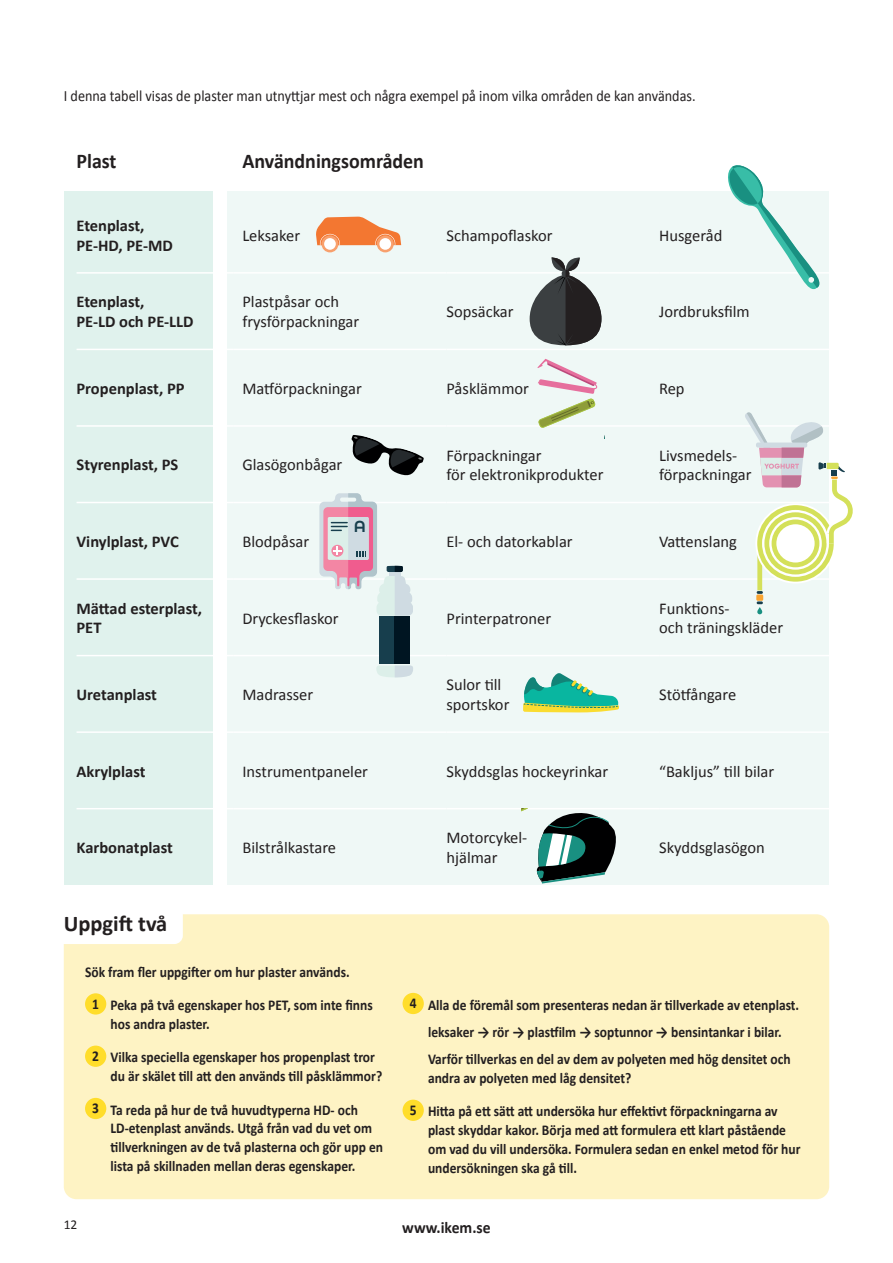
<style>
.page{position:relative;width:893px;height:1263px;background:#fff}
.page>*{position:absolute;margin:0;border:0;box-sizing:border-box;transform-origin:0 0}
.t1{font:700 22.5px "Calibri";color:#231f20}
.t2{font:700 21px "Calibri";color:#231f20;scale:.95 1}
.t3{font:600 16.95px "All Round Gothic";color:#173e4d}
.t4{font:16.5px/19.8px "Calibri";color:#231f20}
.t5{font:700 16.5px/19.8px "Calibri";color:#231f20}
.t6{font:700 16.5px "Calibri";color:#231f20;scale:.95 1}
.t7{font:15.75px "Calibri";color:#231f20;scale:.9 1}
.t8{font:700 15px/18.8px "Calibri";color:#231f20;scale:.9 1}
.t9{font:13.5px "Calibri";color:#231f20}
</style>
<div class="page">
<div style="left:64px;top:191px;width:149px;height:693px;background:#e0f2ed"></div>
<div style="left:227px;top:191px;width:602px;height:693px;background:#eff8f6"></div>
<hr style="left:77px;top:272px;width:157px;height:2px;background:#fff">
<hr style="left:234px;top:272px;width:212px;height:2px;background:#fff">
<hr style="left:446px;top:272px;width:213px;height:2px;background:#fff">
<hr style="left:659px;top:272px;width:213px;height:2px;background:#fff">
<hr style="left:77px;top:349px;width:157px;height:1px;background:#fff">
<hr style="left:234px;top:349px;width:212px;height:1px;background:#fff">
<hr style="left:446px;top:349px;width:213px;height:1px;background:#fff">
<hr style="left:659px;top:349px;width:213px;height:1px;background:#fff">
<hr style="left:77px;top:425px;width:157px;height:2px;background:#fff">
<hr style="left:234px;top:425px;width:212px;height:2px;background:#fff">
<hr style="left:446px;top:425px;width:213px;height:2px;background:#fff">
<hr style="left:659px;top:425px;width:213px;height:2px;background:#fff">
<hr style="left:77px;top:502px;width:157px;height:1px;background:#fff">
<hr style="left:234px;top:502px;width:212px;height:1px;background:#fff">
<hr style="left:446px;top:502px;width:213px;height:1px;background:#fff">
<hr style="left:659px;top:502px;width:213px;height:1px;background:#fff">
<hr style="left:77px;top:578px;width:157px;height:2px;background:#fff">
<hr style="left:234px;top:578px;width:212px;height:2px;background:#fff">
<hr style="left:446px;top:578px;width:213px;height:2px;background:#fff">
<hr style="left:659px;top:578px;width:213px;height:2px;background:#fff">
<hr style="left:77px;top:655px;width:157px;height:1px;background:#fff">
<hr style="left:234px;top:655px;width:212px;height:1px;background:#fff">
<hr style="left:446px;top:655px;width:213px;height:1px;background:#fff">
<hr style="left:659px;top:655px;width:213px;height:1px;background:#fff">
<hr style="left:77px;top:731px;width:157px;height:2px;background:#fff">
<hr style="left:234px;top:731px;width:212px;height:2px;background:#fff">
<hr style="left:446px;top:731px;width:213px;height:2px;background:#fff">
<hr style="left:659px;top:731px;width:213px;height:2px;background:#fff">
<hr style="left:77px;top:808px;width:157px;height:1px;background:#fff">
<hr style="left:234px;top:808px;width:212px;height:1px;background:#fff">
<hr style="left:446px;top:808px;width:213px;height:1px;background:#fff">
<hr style="left:659px;top:808px;width:213px;height:1px;background:#fff">
<div style="left:64px;top:914px;width:765px;height:285px;background:#fef3c4;border-radius:13px"></div>
<div style="left:85px;top:993px;width:21px;height:21px;background:#ffdd2b;border-radius:50%"></div>
<div style="left:85px;top:1045px;width:21px;height:22px;background:#ffdd2b;border-radius:50%"></div>
<div style="left:85px;top:1098px;width:21px;height:21px;background:#ffdd2b;border-radius:50%"></div>
<div style="left:64px;top:914px;width:119px;height:30px;background:#fff"></div>
<hr style="left:892px;top:242px;width:1px;height:77px;background:#ffe67b">
<div style="left:403px;top:993px;width:21px;height:21px;background:#ffdd2b;border-radius:50%"></div>
<div style="left:403px;top:1100px;width:21px;height:21px;background:#ffdd2b;border-radius:50%"></div>
<div style="left:380px;top:617px;width:30px;height:47px;background:#173e4d"></div>
<div style="left:395px;top:617px;width:15px;height:47px;background:#001522"></div>
<svg style="left:376px;top:665px;width:37px;height:13px"></svg>
<div style="left:757px;top:543px;width:5px;height:47px;background:#d4e05a"></div>
<div style="left:755px;top:503px;width:81px;height:80px;background:#fff;border-radius:50%"></div>
<svg style="left:757px;top:505px;width:77px;height:77px"></svg>
<svg style="left:762px;top:510px;width:67px;height:67px"></svg>
<div style="left:764px;top:512px;width:63px;height:62px;background:#d4e05a;border-radius:50%"></div>
<svg style="left:769px;top:517px;width:53px;height:53px"></svg>
<div style="left:772px;top:519px;width:47px;height:48px;background:#d4e05a;border-radius:50%"></div>
<div style="left:776px;top:524px;width:39px;height:38px;background:#fff;border-radius:50%"></div>
<svg style="left:757px;top:591px;width:6px;height:3px"></svg>
<div style="left:756px;top:594px;width:7px;height:7px;background:#f9a431"></div>
<svg style="left:757px;top:601px;width:6px;height:13px"></svg>
<svg style="left:351px;top:435px;width:73px;height:41px"></svg>
<svg style="left:321px;top:235px;width:17px;height:17px"></svg>
<div style="left:324px;top:238px;width:12px;height:12px;background:#fff;border-radius:50%"></div>
<svg style="left:316px;top:217px;width:85px;height:28px"></svg>
<svg style="left:377px;top:235px;width:17px;height:17px"></svg>
<div style="left:379px;top:238px;width:12px;height:12px;background:#fff;border-radius:50%"></div>
<svg style="left:728px;top:165px;width:92px;height:125px"></svg>
<svg style="left:522px;top:808px;width:6px;height:3px"></svg>
<svg style="left:537px;top:813px;width:79px;height:70px"></svg>
<svg style="left:537px;top:359px;width:61px;height:69px"></svg>
<svg style="left:745px;top:412px;width:108px;height:136px"></svg>
<svg style="left:530px;top:257px;width:71px;height:88px"></svg>
<svg style="left:319px;top:493px;width:94px;height:123px"></svg>
<svg style="left:523px;top:673px;width:96px;height:39px"></svg>
<p class="t7" style="left:64px;top:86px;width:703px">I denna tabell visas de plaster man utnyttjar mest och några exempel på inom vilka områden de kan användas.</p>
<h2 class="t2" style="left:77px;top:148px;width:44px">Plast</h2>
<h2 class="t2" style="left:242px;top:148px;width:193px">Användningsområden</h2>
<p class="t5" style="left:77px;top:215px;width:98px">Etenplast,<br>PE-HD, PE-MD</p>
<p class="t4" style="left:242px;top:225px;width:59px">Leksaker</p>
<p class="t4" style="left:446px;top:225px;width:108px">Schampoflaskor</p>
<p class="t4" style="left:659px;top:225px;width:65px">Husgeråd</p>
<p class="t5" style="left:77px;top:292px;width:118px">Etenplast,<br>PE-LD och PE-LLD</p>
<p class="t4" style="left:242px;top:292px;width:118px">Plastpåsar och frysförpackningar</p>
<p class="t4" style="left:446px;top:302px;width:69px">Sopsäckar</p>
<p class="t4" style="left:659px;top:302px;width:92px">Jordbruksfilm</p>
<p class="t5" style="left:77px;top:378px;width:110px">Propenplast, PP</p>
<p class="t4" style="left:242px;top:379px;width:121px">Matförpackningar</p>
<p class="t4" style="left:446px;top:379px;width:84px">Påsklämmor</p>
<p class="t4" style="left:659px;top:379px;width:27px">Rep</p>
<p class="t5" style="left:77px;top:455px;width:103px">Styrenplast, PS</p>
<p class="t4" style="left:242px;top:455px;width:101px">Glasögonbågar</p>
<p class="t4" style="left:446px;top:445px;width:159px">Förpackningar<br>för elektronikprodukter</p>
<p class="t4" style="left:659px;top:445px;width:94px">Livsmedels&shy;förpackningar</p>
<p class="t3" style="left:354px;top:517px;width:13px">A</p>
<p class="t5" style="left:77px;top:532px;width:104px">Vinylplast, PVC</p>
<p class="t4" style="left:242px;top:532px;width:68px">Blodpåsar</p>
<p class="t4" style="left:446px;top:532px;width:128px">El- och datorkablar</p>
<p class="t4" style="left:659px;top:532px;width:79px">Vattenslang</p>
<p class="t5" style="left:77px;top:598px;width:127px">Mättad esterplast,<br>PET</p>
<p class="t4" style="left:242px;top:608px;width:98px">Dryckesflaskor</p>
<p class="t4" style="left:446px;top:608px;width:106px">Printerpatroner</p>
<p class="t4" style="left:659px;top:598px;width:126px">Funktions-<br>och träningskläder</p>
<p class="t5" style="left:77px;top:685px;width:82px">Uretanplast</p>
<p class="t4" style="left:242px;top:685px;width:72px">Madrasser</p>
<p class="t4" style="left:446px;top:675px;width:64px">Sulor till sportskor</p>
<p class="t4" style="left:659px;top:685px;width:79px">Stötfångare</p>
<p class="t5" style="left:77px;top:761px;width:70px">Akrylplast</p>
<p class="t4" style="left:242px;top:761px;width:127px">Instrumentpaneler</p>
<p class="t4" style="left:446px;top:761px;width:163px">Skyddsglas hockeyrinkar</p>
<p class="t4" style="left:659px;top:761px;width:117px">“Bakljus” till bilar</p>
<p class="t5" style="left:77px;top:838px;width:98px">Karbonatplast</p>
<p class="t4" style="left:242px;top:838px;width:95px">Bilstrålkastare</p>
<p class="t4" style="left:446px;top:828px;width:81px">Motorcykel&shy;hjälmar</p>
<p class="t4" style="left:659px;top:838px;width:107px">Skyddsglasögon</p>
<h1 class="t1" style="left:64px;top:909px;width:105px">Uppgift två</h1>
<p class="t8" style="left:85px;top:962px;width:296px">Sök fram fler uppgifter om hur plaster används.</p>
<p class="t8" style="left:111px;top:996px;width:293px;text-indent:-18px">1 Peka på två egenskaper hos PET, som inte finns hos andra plaster.</p>
<p class="t8" style="left:111px;top:1048px;width:303px;text-indent:-18px">2 Vilka speciella egenskaper hos propenplast tror du är skälet till att den används till påsklämmor?</p>
<p class="t8" style="left:111px;top:1100px;width:304px;text-indent:-18px">3 Ta reda på hur de två huvudtyperna HD- och LD-etenplast används. Utgå från vad du vet om tillverkningen av de två plasterna och gör upp en lista på skillnaden mellan deras egenskaper.</p>
<p class="t9" style="left:64px;top:1216px;width:15px">12</p>
<p class="t8" style="left:428px;top:991px;width:414px;line-height:27.3px;text-indent:-18px">4 Alla de föremål som presenteras nedan är tillverkade av etenplast. leksaker → rör → plastfilm → soptunnor → bensintankar i bilar.<br>Varför tillverkas en del av dem av polyeten med hög densitet och</p>
<p class="t8" style="left:428px;top:1068px;width:227px">andra av polyeten med låg densitet?</p>
<p class="t8" style="left:428px;top:1102px;width:415px;text-indent:-18px">5 Hitta på ett sätt att undersöka hur effektivt förpackningarna av plast skyddar kakor. Börja med att formulera ett klart påstående om vad du vill undersöka. Formulera sedan en enkel metod för hur undersökningen ska gå till.</p>
<p class="t6" style="left:402px;top:1217px;width:95px">www.ikem.se</p>
</div>
